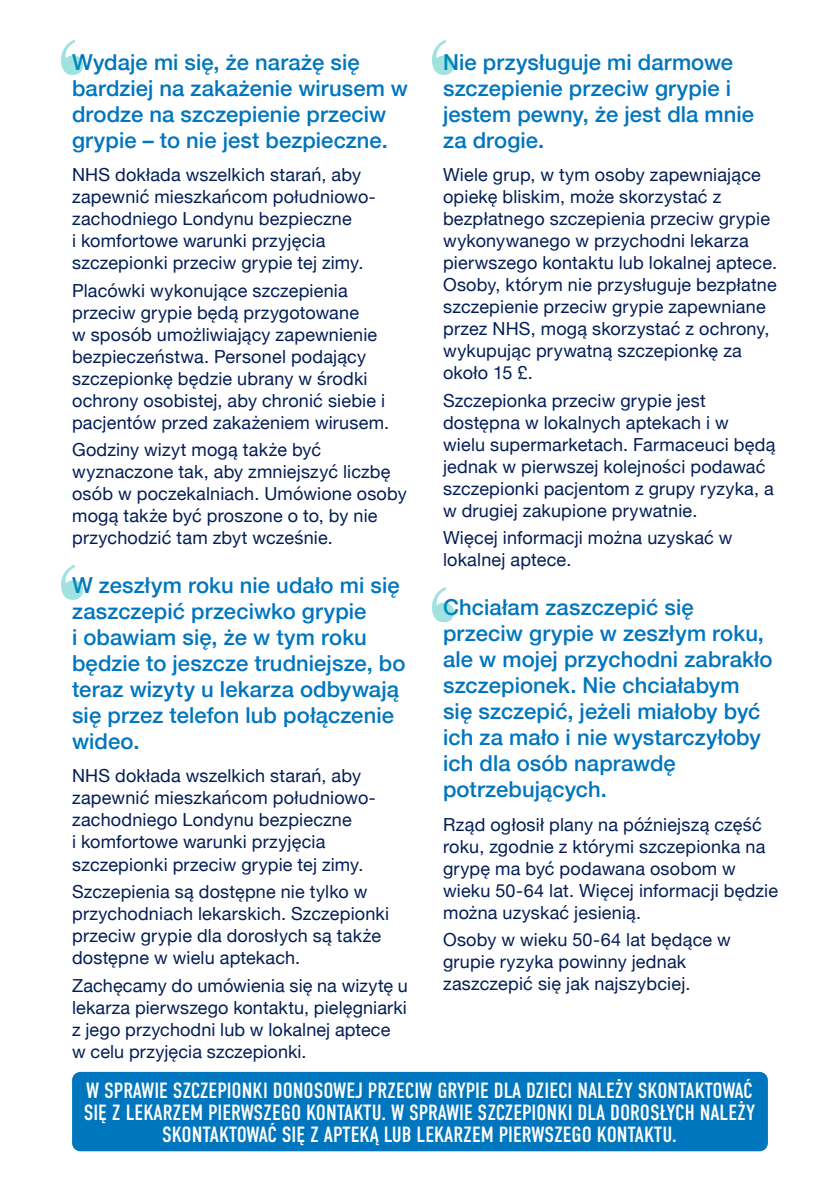
<style>
.page{position:relative;width:840px;height:1191px;background:#fff}
.page>*{position:absolute;margin:0;border:0;box-sizing:border-box;transform-origin:0 0}
.t1{font:500 22px/26px "Helvetica Neue";letter-spacing:.005em;color:#0076be}
.t2{font:22px/22px "DIN Condensed";color:#fff;text-align:center}
.t3{font:18px/22px "Helvetica Neue";letter-spacing:.01em;color:#031e55}
</style>
<div class="page">
<svg style="left:432px;top:587px;width:22px;height:35px"></svg>
<svg style="left:61px;top:564px;width:22px;height:36px"></svg>
<svg style="left:432px;top:40px;width:22px;height:35px"></svg>
<svg style="left:61px;top:40px;width:22px;height:35px"></svg>
<div style="left:72px;top:1071px;width:695px;height:80px;background:#0076be;border-radius:8px"></div>
<p class="t1" style="left:72px;top:47px;width:337px">Wydaje mi się, że narażę się bardziej na zakażenie wirusem w drodze na szczepienie przeciw grypie – to nie jest bezpieczne.</p>
<p class="t3" style="left:72px;top:164px;width:305px">NHS dokłada wszelkich starań, aby zapewnić mieszkańcom południowo&shy;zachodniego Londynu bezpieczne<br>i komfortowe warunki przyjęcia szczepionki przeciw grypie tej zimy.</p>
<p class="t3" style="left:72px;top:280px;width:318px">Placówki wykonujące szczepienia przeciw grypie będą przygotowane<br>w sposób umożliwiający zapewnienie bezpieczeństwa. Personel podający szczepionkę będzie ubrany w środki ochrony osobistej, aby chronić siebie i pacjentów przed zakażeniem wirusem.</p>
<p class="t3" style="left:72px;top:440px;width:336px">Godziny wizyt mogą także być wyznaczone tak, aby zmniejszyć liczbę osób w poczekalniach. Umówione osoby mogą także być proszone o to, by nie przychodzić tam zbyt wcześnie.</p>
<p class="t1" style="left:72px;top:570px;width:335px">W zeszłym roku nie udało mi się zaszczepić przeciwko grypie<br>i obawiam się, że w tym roku będzie to jeszcze trudniejsze, bo teraz wizyty u lekarza odbywają się przez telefon lub połączenie wideo.</p>
<p class="t3" style="left:72px;top:766px;width:305px">NHS dokłada wszelkich starań, aby zapewnić mieszkańcom południowo&shy;zachodniego Londynu bezpieczne<br>i komfortowe warunki przyjęcia szczepionki przeciw grypie tej zimy.</p>
<p class="t3" style="left:72px;top:881px;width:318px">Szczepienia są dostępne nie tylko w przychodniach lekarskich. Szczepionki przeciw grypie dla dorosłych są także dostępne w wielu aptekach.</p>
<p class="t3" style="left:72px;top:975px;width:337px">Zachęcamy do umówienia się na wizytę u lekarza pierwszego kontaktu, pielęgniarki z jego przychodni lub w lokalnej aptece w celu przyjęcia szczepionki.</p>
<p class="t2" style="left:84px;top:1080px;width:672px">W SPRAWIE SZCZEPIONKI DONOSOWEJ PRZECIW GRYPIE DLA DZIECI NALEŻY SKONTAKTOWAĆ<br>SIĘ Z LEKARZEM PIERWSZEGO KONTAKTU. W SPRAWIE SZCZEPIONKI DLA DOROSŁYCH NALEŻY<br>SKONTAKTOWAĆ SIĘ Z APTEKĄ LUB LEKARZEM PIERWSZEGO KONTAKTU.</p>
<p class="t1" style="left:443px;top:47px;width:312px">Nie przysługuje mi darmowe szczepienie przeciw grypie i jestem pewny, że jest dla mnie za drogie.</p>
<p class="t3" style="left:443px;top:165px;width:335px">Wiele grup, w tym osoby zapewniające opiekę bliskim, może skorzystać z bezpłatnego szczepienia przeciw grypie wykonywanego w przychodni lekarza pierwszego kontaktu lub lokalnej aptece.<br>Osoby, którym nie przysługuje bezpłatne szczepienie przeciw grypie zapewniane przez NHS, mogą skorzystać z ochrony, wykupując prywatną szczepionkę za około 15 £.</p>
<p class="t3" style="left:443px;top:390px;width:334px">Szczepionka przeciw grypie jest dostępna w lokalnych aptekach i w<br>wielu supermarketach. Farmaceuci będą jednak w pierwszej kolejności podawać szczepionki pacjentom z grupy ryzyka, a w drugiej zakupione prywatnie.</p>
<p class="t3" style="left:443px;top:528px;width:291px">Więcej informacji można uzyskać w lokalnej aptece.</p>
<p class="t1" style="left:443px;top:592px;width:331px">Chciałam zaszczepić się przeciw grypie w zeszłym roku, ale w mojej przychodni zabrakło szczepionek. Nie chciałabym się szczepić, jeżeli miałoby być ich za mało i nie wystarczyłoby ich dla osób naprawdę potrzebujących.</p>
<p class="t3" style="left:443px;top:814px;width:336px">Rząd ogłosił plany na późniejszą część roku, zgodnie z którymi szczepionka na grypę ma być podawana osobom w wieku 50-64 lat. Więcej informacji będzie można uzyskać jesienią.</p>
<p class="t3" style="left:443px;top:930px;width:289px">Osoby w wieku 50-64 lat będące w grupie ryzyka powinny jednak zaszczepić się jak najszybciej.</p>
</div>
